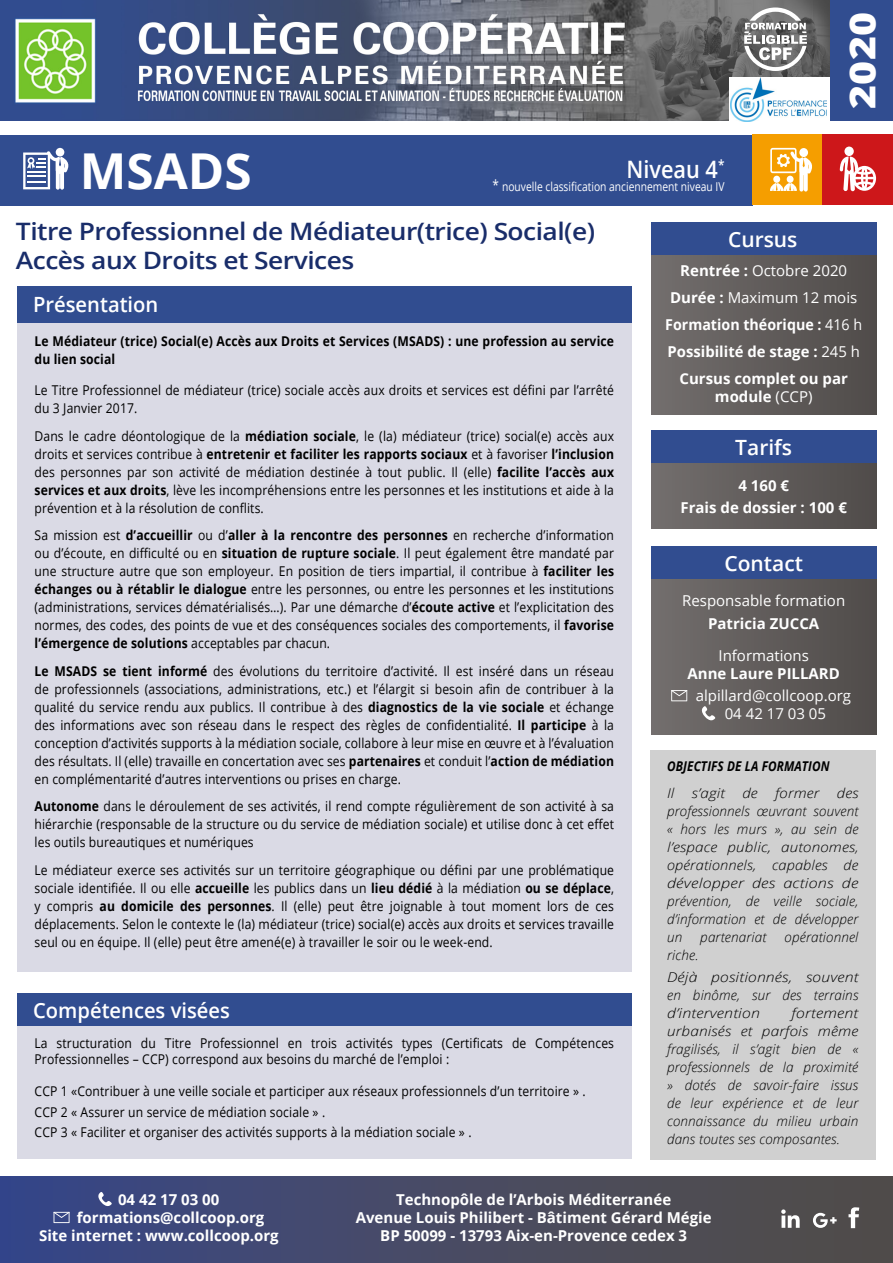
<style>
.page{position:relative;width:893px;height:1263px;background:#fff}
.page>*{position:absolute;margin:0;border:0;box-sizing:border-box;transform-origin:0 0}
.t1{font:700 49.5px "Open Sans";color:#fff}
.t2{font:800 36px "Open Sans";color:#fff;scale:1.14 1}
.t3{font:600 24px/28.8px "Open Sans";letter-spacing:-.02em;color:#192d6a;scale:1.1 1}
.t4{font:600 24px "Open Sans";color:#fff;scale:.9 1}
.t5{font:600 21px "Open Sans";color:#fff;scale:.96 1}
.t6{font:600 21px "Open Sans";color:#fff}
.t7{font:700 15px/26.7px "Open Sans";color:#fff;text-align:center}
.t8{font:15px/18px "Open Sans";color:#fff;text-align:center}
.t9{font:13.5px/18px "Open Sans";letter-spacing:.01em;color:#000;text-align:justify;scale:.9 1}
.t10{font:italic 300 13.5px/18px "Open Sans";letter-spacing:.01em;color:#000;text-align:justify;scale:1.12 1}
.t11{font:italic 300 13.5px/18px "Open Sans";letter-spacing:.01em;color:#000;text-align:justify;scale:1.18 1}
.t12{font:700 13.5px/18px "Open Sans";letter-spacing:.01em;color:#000;scale:.9 1}
.t13{font:italic 300 13.5px/22.2px "Open Sans";letter-spacing:.01em;color:#000}
.t14{font:italic 700 13.5px "Open Sans";letter-spacing:.01em;color:#000;scale:.87 1}
.t15{font:12.3px "Open Sans";color:#fff;scale:.84 1}
.s1{font-size:13.95px}
.s2{font-weight:700}
.s3{font-weight:400}
</style>
<div class="page">
<img style="left:0;top:0;width:830px;height:120px">
<div style="left:0;top:135px;width:753px;height:70px;background:#314d90"></div>
<div style="left:651px;top:222px;width:225px;height:34px;background:#314d90"></div>
<div style="left:753px;top:135px;width:70px;height:70px;background:#f59e00"></div>
<div style="left:651px;top:546px;width:225px;height:33px;background:#314d90"></div>
<div style="left:651px;top:430px;width:225px;height:34px;background:#314d90"></div>
<div style="left:651px;top:256px;width:225px;height:159px;background:linear-gradient(to right,#736e6d,#4f4b49)"></div>
<div style="left:651px;top:579px;width:225px;height:155px;background:linear-gradient(to right,#736e6d,#4f4b49)"></div>
<div style="left:651px;top:464px;width:225px;height:64px;background:linear-gradient(to right,#736e6d,#4f4b49)"></div>
<svg style="left:23px;top:151px;width:46px;height:39px"></svg>
<div style="left:56px;top:148px;width:8px;height:9px;background:#fff;border-radius:50%"></div>
<div style="left:17px;top:322px;width:615px;height:650px;background:#dadae5"></div>
<div style="left:17px;top:1026px;width:615px;height:133px;background:#dadae5"></div>
<div style="left:650px;top:750px;width:225px;height:410px;background:#d0d0d0"></div>
<div style="left:0;top:1177px;width:893px;height:86px;background:linear-gradient(to right,#384787,#544d44)"></div>
<div style="left:830px;top:0;width:63px;height:121px;background:#314d90"></div>
<svg style="left:98px;top:1191px;width:14px;height:15px"></svg>
<svg style="left:702px;top:706px;width:14px;height:14px"></svg>
<svg style="left:53px;top:1212px;width:17px;height:11px"></svg>
<svg style="left:671px;top:690px;width:16px;height:11px"></svg>
<div style="left:823px;top:135px;width:70px;height:70px;background:#cd171a"></div>
<svg style="left:840px;top:147px;width:36px;height:44px"></svg>
<svg style="left:770px;top:148px;width:42px;height:44px"></svg>
<svg style="left:848px;top:1207px;width:11px;height:21px"></svg>
<svg style="left:813px;top:1213px;width:24px;height:15px"></svg>
<svg style="left:781px;top:1209px;width:19px;height:19px"></svg>
<div style="left:17px;top:993px;width:615px;height:33px;background:#314d90"></div>
<div style="left:17px;top:286px;width:615px;height:36px;background:#314d90"></div>
<svg style="left:744px;top:8px;width:63px;height:63px"></svg>
<div style="left:729px;top:77px;width:101px;height:44px;background:#fff"></div>
<img style="left:731px;top:78px;width:96px;height:44px">
<h1 class="t1" style="left:80px;top:136px;width:174px">MSADS</h1>
<h3 class="t4" style="left:626px;top:153px;width:110px">Niveau 4<sup>*</sup></h3>
<p class="t15" style="left:493px;top:178px;width:278px"><span class="s1">*</span> nouvelle classification anciennement niveau IV</p>
<h2 class="t2" style="left:835px;top:109px;width:86px;rotate:-90deg">2020</h2>
<h3 class="t3" style="left:16px;top:217px;width:528px">Titre Professionnel de Médiateur(trice) Social(e)<br>Accès aux Droits et Services</h3>
<h3 class="t5" style="left:33px;top:290px;width:132px">Présentation</h3>
<p class="t12" style="left:35px;top:331px;width:645px">Le Médiateur (trice) Social(e) Accès aux Droits et Services (MSADS) : une profession au service du lien social</p>
<p class="t9" style="left:35px;top:381px;width:645px">Le Titre Professionnel de médiateur (trice) sociale accès aux droits et services est défini par l’arrêté du 3 Janvier 2017.</p>
<p class="t9" style="left:35px;top:426px;width:645px">Dans le cadre déontologique de la <span class="s2">médiation sociale</span>, le (la) médiateur (trice) social(e) accès aux droits et services contribue à <span class="s2">entretenir et faciliter les rapports sociaux</span> et à favoriser <span class="s2">l’inclusion </span>des personnes par son activité de médiation destinée à tout public. Il (elle) <span class="s2">facilite l’accès aux services et aux droits</span>, lève les incompréhensions entre les personnes et les institutions et aide à la prévention et à la résolution de conflits.</p>
<p class="t9" style="left:35px;top:526px;width:645px">Sa mission est <span class="s2">d’accueillir</span> ou d’<span class="s2">aller à la rencontre des personnes</span> en recherche d’information ou d’écoute, en difficulté ou en <span class="s2">situation de rupture sociale</span>. Il peut également être mandaté par une structure autre que son employeur. En position de tiers impartial, il contribue à <span class="s2">faciliter les échanges ou à rétablir le dialogue</span> entre les personnes, ou entre les personnes et les institutions (administrations, services dématérialisés…). Par une démarche d’<span class="s2">écoute active</span> et l’explicitation des normes, des codes, des points de vue et des conséquences sociales des comportements, il <span class="s2">favorise l’émergence de solutions</span> acceptables par chacun.</p>
<p class="t9" style="left:35px;top:662px;width:645px"><span class="s2">Le MSADS se tient informé</span> des évolutions du territoire d’activité. Il est inséré dans un réseau de professionnels (associations, administrations, etc.) et l’élargit si besoin afin de contribuer à la qualité du service rendu aux publics. Il contribue à des <span class="s2">diagnostics de la vie sociale</span> et échange des informations avec son réseau dans le respect des règles de confidentialité. <span class="s2">Il participe</span> à la conception d’activités supports à la médiation sociale, collabore à leur mise en œuvre et à l’évaluation des résultats. Il (elle) travaille en concertation avec ses <span class="s2">partenaires</span> et conduit l’<span class="s2">action de médiation </span>en complémentarité d’autres interventions ou prises en charge.</p>
<p class="t9" style="left:35px;top:797px;width:645px"><span class="s2">Autonome</span> dans le déroulement de ses activités, il rend compte régulièrement de son activité à sa hiérarchie (responsable de la structure ou du service de médiation sociale) et utilise donc à cet effet les outils bureautiques et numériques</p>
<p class="t9" style="left:35px;top:861px;width:645px">Le médiateur exerce ses activités sur un territoire géographique ou défini par une problématique sociale identifiée. Il ou elle <span class="s2">accueille</span> les publics dans un <span class="s2">lieu dédié</span> à la médiation <span class="s2">ou se déplace</span>, y compris <span class="s2">au domicile des personnes</span>. Il (elle) peut être joignable à tout moment lors de ces déplacements. Selon le contexte le (la) médiateur (trice) social(e) accès aux droits et services travaille seul ou en équipe. Il (elle) peut être amené(e) à travailler le soir ou le week-end.</p>
<h3 class="t5" style="left:33px;top:996px;width:207px">Compétences visées</h3>
<p class="t9" style="left:35px;top:1034px;width:645px;line-height:16.5px">La structuration du Titre Professionnel en trois activités types (Certificats de Compétences<br>Professionnelles – CCP) correspond aux besoins du marché de l’emploi :</p>
<p class="t9" style="left:35px;top:1080px;width:614px;line-height:20.7px;text-align:left">CCP 1 «Contribuer à une veille sociale et participer aux réseaux professionnels d’un territoire » .<br>CCP 2 « Assurer un service de médiation sociale » .<br>CCP 3 « Faciliter et organiser des activités supports à la médiation sociale » .</p>
<h3 class="t6" style="left:728px;top:225px;width:71px">Cursus</h3>
<p class="t7" style="left:665px;top:257px;width:198px">Rentrée : <span class="s3">Octobre 2020<br></span>Durée : <span class="s3">Maximum 12 mois<br></span>Formation théorique : <span class="s3">416 h<br></span>Possibilité de stage : <span class="s3">245 h<br></span>Cursus complet ou par</p>
<p class="t7" style="left:715px;top:382px;width:99px">module <span class="s3">(CCP)</span></p>
<h3 class="t6" style="left:735px;top:433px;width:58px">Tarifs</h3>
<p class="t7" style="left:680px;top:474px;width:168px;line-height:22.2px">4 160 €<br>Frais de dossier : 100 €</p>
<h3 class="t6" style="left:724px;top:549px;width:80px">Contact</h3>
<p class="t8" style="left:682px;top:591px;width:165px">Responsable formation</p>
<p class="t7" style="left:708px;top:609px;width:113px">Patricia ZUCCA</p>
<p class="t8" style="left:718px;top:646px;width:92px">Informations</p>
<p class="t7" style="left:687px;top:660px;width:154px">Anne Laure PILLARD</p>
<p class="t8" style="left:696px;top:686px;width:157px">alpillard@collcoop.org<br>04 42 17 03 05</p>
<p class="t14" style="left:667px;top:757px;width:188px">OBJECTIFS DE LA FORMATION</p>
<p class="t10" style="left:667px;top:783px;width:8px">Il</p>
<p class="t10" style="left:692px;top:783px;width:31px">s’agit</p>
<p class="t10" style="left:742px;top:783px;width:15px">de</p>
<p class="t10" style="left:775px;top:783px;width:41px">former</p>
<p class="t10" style="left:667px;top:783px;width:172px;text-indent:170px">des professionnels œuvrant souvent « hors les murs », au sein de l’espace public, autonomes, opérationnels, capables de développer des actions de prévention, de veille sociale, d’information et de développer un</p>
<p class="t13" style="left:700px;top:925px;width:68px">partenariat</p>
<p class="t13" style="left:784px;top:925px;width:75px">opérationnel</p>
<p class="t13" style="left:667px;top:943px;width:193px">riche.<br>Déjà positionnés, souvent</p>
<p class="t13" style="left:667px;top:985px;width:193px;line-height:18px">en binôme, sur des terrains d’intervention</p>
<p class="t11" style="left:667px;top:1003px;width:164px;text-indent:124px">fortement urbanisés et parfois même fragilisés, il s’agit bien de « professionnels de la proximité » dotés de savoir-faire issus de leur expérience et de leur connaissance du milieu urbain dans toutes ses composantes.</p>
<p class="t7" style="left:118px;top:1186px;width:103px">04 42 17 03 00</p>
<p class="t7" style="left:77px;top:1204px;width:189px">formations@collcoop.org</p>
<p class="t7" style="left:39px;top:1222px;width:241px">Site internet : www.collcoop.org</p>
<p class="t7" style="left:356px;top:1190px;width:357px;line-height:18px">Technopôle de l’Arbois Méditerranée<br>Avenue Louis Philibert - Bâtiment Gérard Mégie<br>BP 50099 - 13793 Aix-en-Provence cedex 3</p>
</div>
